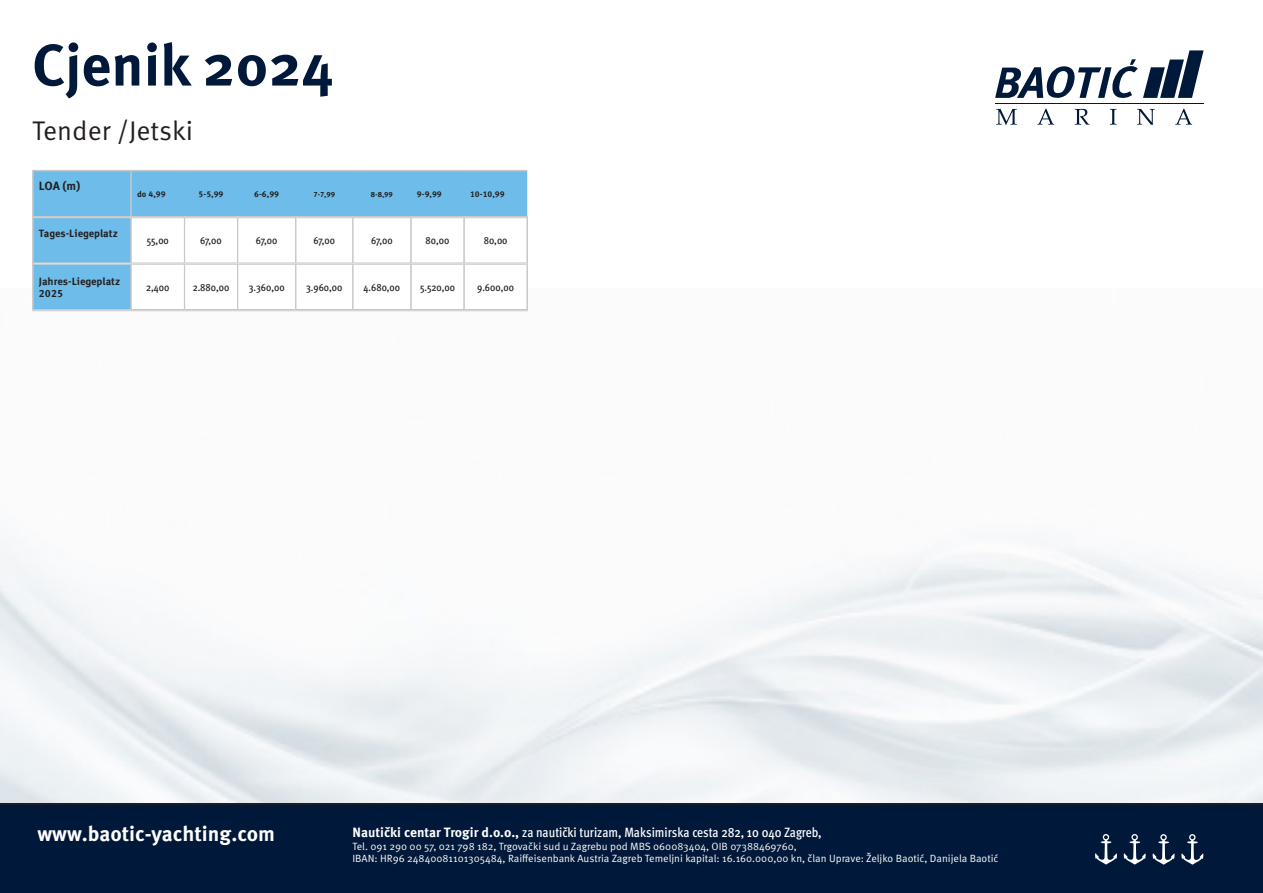
<style>
.page{position:relative;width:1263px;height:893px;background:#fff}
.page>*{position:absolute;margin:0;border:0;box-sizing:border-box;transform-origin:0 0}
.t1{font:700 58.5px "Meta Pro";color:#001839}
.t2{font:27px "Meta Pro Norm";color:#231f20}
.t3{font:700 21px "Meta Pro";color:#fff}
.t4{font:500 condensed 13.5px "Meta Pro";letter-spacing:-.005em;color:#fff}
.t5{font:700 12px "Meta Correspondence Pro";color:#231f20}
.t6{font:10.5px "Meta Pro Norm";color:#fff}
.t7{font:500 condensed 10.5px "Meta Pro";color:#231f20}
.t8{font:700 10.5px/12.6px "Meta Correspondence Pro";color:#231f20}
.t9{font:700 8.4px "Meta Correspondence Pro";color:#231f20}
.t10{font:700 7.5px "Meta Correspondence Pro";color:#231f20}
.s1{font-weight:700;font-stretch:normal}
</style>
<div class="page">
<svg style="left:995px;top:50px;width:208px;height:48px"></svg>
<hr style="left:995px;top:103px;width:208px;height:1px;background:#001839">
<svg style="left:996px;top:109px;width:21px;height:16px"></svg>
<svg style="left:1037px;top:109px;width:17px;height:16px"></svg>
<svg style="left:1075px;top:109px;width:14px;height:16px"></svg>
<svg style="left:1110px;top:109px;width:6px;height:16px"></svg>
<svg style="left:1137px;top:109px;width:18px;height:16px"></svg>
<svg style="left:1175px;top:109px;width:17px;height:16px"></svg>
<div style="left:34px;top:171px;width:493px;height:138px;background:#6dbce9"></div>
<svg style="left:132px;top:218px;width:394px;height:91px"></svg>
<hr style="left:32px;top:170px;width:99px;height:1px;background:#c7c8ca">
<hr style="left:32px;top:171px;width:2px;height:46px;background:#c7c8ca">
<hr style="left:131px;top:170px;width:53px;height:1px;background:#c7c8ca">
<hr style="left:130px;top:171px;width:2px;height:45px;background:#c7c8ca">
<hr style="left:184px;top:170px;width:54px;height:1px;background:#c7c8ca">
<hr style="left:238px;top:170px;width:58px;height:1px;background:#c7c8ca">
<hr style="left:296px;top:170px;width:57px;height:1px;background:#c7c8ca">
<hr style="left:353px;top:170px;width:58px;height:1px;background:#c7c8ca">
<hr style="left:411px;top:170px;width:53px;height:1px;background:#c7c8ca">
<hr style="left:464px;top:170px;width:63px;height:1px;background:#c7c8ca">
<hr style="left:32px;top:217px;width:2px;height:47px;background:#c7c8ca">
<hr style="left:130px;top:218px;width:2px;height:45px;background:#c7c8ca">
<hr style="left:526px;top:218px;width:2px;height:46px;background:#c7c8ca">
<hr style="left:32px;top:264px;width:2px;height:45px;background:#c7c8ca">
<hr style="left:130px;top:264px;width:2px;height:45px;background:#c7c8ca">
<hr style="left:526px;top:264px;width:2px;height:45px;background:#c7c8ca">
<hr style="left:34px;top:216px;width:97px;height:1px;background:#c7c8ca">
<hr style="left:34px;top:217px;width:97px;height:1px;background:#c7c8ca">
<hr style="left:131px;top:216px;width:53px;height:1px;background:#c7c8ca">
<hr style="left:131px;top:217px;width:53px;height:1px;background:#c7c8ca">
<hr style="left:184px;top:216px;width:54px;height:1px;background:#c7c8ca">
<hr style="left:184px;top:217px;width:54px;height:1px;background:#c7c8ca">
<hr style="left:238px;top:216px;width:58px;height:1px;background:#c7c8ca">
<hr style="left:238px;top:217px;width:58px;height:1px;background:#c7c8ca">
<hr style="left:296px;top:216px;width:57px;height:1px;background:#c7c8ca">
<hr style="left:296px;top:217px;width:57px;height:1px;background:#c7c8ca">
<hr style="left:353px;top:216px;width:58px;height:1px;background:#c7c8ca">
<hr style="left:353px;top:217px;width:58px;height:1px;background:#c7c8ca">
<hr style="left:411px;top:216px;width:53px;height:1px;background:#c7c8ca">
<hr style="left:411px;top:217px;width:53px;height:1px;background:#c7c8ca">
<hr style="left:464px;top:216px;width:64px;height:1px;background:#c7c8ca">
<hr style="left:464px;top:217px;width:64px;height:1px;background:#c7c8ca">
<hr style="left:34px;top:263px;width:97px;height:1px;background:#c7c8ca">
<hr style="left:34px;top:264px;width:97px;height:1px;background:#c7c8ca">
<hr style="left:131px;top:263px;width:53px;height:1px;background:#c7c8ca">
<hr style="left:131px;top:264px;width:53px;height:1px;background:#c7c8ca">
<hr style="left:184px;top:263px;width:54px;height:1px;background:#c7c8ca">
<hr style="left:184px;top:264px;width:54px;height:1px;background:#c7c8ca">
<hr style="left:238px;top:263px;width:58px;height:1px;background:#c7c8ca">
<hr style="left:238px;top:264px;width:58px;height:1px;background:#c7c8ca">
<hr style="left:296px;top:263px;width:57px;height:1px;background:#c7c8ca">
<hr style="left:296px;top:264px;width:57px;height:1px;background:#c7c8ca">
<hr style="left:353px;top:263px;width:58px;height:1px;background:#c7c8ca">
<hr style="left:353px;top:264px;width:58px;height:1px;background:#c7c8ca">
<hr style="left:411px;top:263px;width:53px;height:1px;background:#c7c8ca">
<hr style="left:411px;top:264px;width:53px;height:1px;background:#c7c8ca">
<hr style="left:464px;top:263px;width:62px;height:1px;background:#c7c8ca">
<hr style="left:464px;top:264px;width:62px;height:1px;background:#c7c8ca">
<hr style="left:32px;top:309px;width:99px;height:1px;background:#c7c8ca">
<hr style="left:32px;top:310px;width:99px;height:1px;background:#c7c8ca">
<hr style="left:131px;top:309px;width:53px;height:1px;background:#c7c8ca">
<hr style="left:131px;top:310px;width:53px;height:1px;background:#c7c8ca">
<hr style="left:184px;top:309px;width:54px;height:1px;background:#c7c8ca">
<hr style="left:184px;top:310px;width:54px;height:1px;background:#c7c8ca">
<hr style="left:238px;top:309px;width:58px;height:1px;background:#c7c8ca">
<hr style="left:238px;top:310px;width:58px;height:1px;background:#c7c8ca">
<hr style="left:296px;top:309px;width:57px;height:1px;background:#c7c8ca">
<hr style="left:296px;top:310px;width:57px;height:1px;background:#c7c8ca">
<hr style="left:353px;top:309px;width:58px;height:1px;background:#c7c8ca">
<hr style="left:353px;top:310px;width:58px;height:1px;background:#c7c8ca">
<hr style="left:411px;top:309px;width:53px;height:1px;background:#c7c8ca">
<hr style="left:411px;top:310px;width:53px;height:1px;background:#c7c8ca">
<hr style="left:464px;top:309px;width:64px;height:1px;background:#c7c8ca">
<hr style="left:464px;top:310px;width:64px;height:1px;background:#c7c8ca">
<hr style="left:184px;top:218px;width:1px;height:45px;background:#c7c8ca">
<hr style="left:237px;top:218px;width:1px;height:45px;background:#c7c8ca">
<hr style="left:295px;top:218px;width:1px;height:45px;background:#c7c8ca">
<hr style="left:296px;top:218px;width:1px;height:45px;background:#c7c8ca">
<hr style="left:352px;top:218px;width:1px;height:45px;background:#c7c8ca">
<hr style="left:353px;top:218px;width:1px;height:45px;background:#c7c8ca">
<hr style="left:411px;top:218px;width:1px;height:45px;background:#c7c8ca">
<hr style="left:464px;top:218px;width:1px;height:45px;background:#c7c8ca">
<hr style="left:184px;top:264px;width:1px;height:45px;background:#c7c8ca">
<hr style="left:237px;top:264px;width:1px;height:45px;background:#c7c8ca">
<hr style="left:295px;top:264px;width:1px;height:45px;background:#c7c8ca">
<hr style="left:296px;top:264px;width:1px;height:45px;background:#c7c8ca">
<hr style="left:352px;top:264px;width:1px;height:45px;background:#c7c8ca">
<hr style="left:353px;top:264px;width:1px;height:45px;background:#c7c8ca">
<hr style="left:411px;top:264px;width:1px;height:45px;background:#c7c8ca">
<hr style="left:464px;top:264px;width:1px;height:45px;background:#c7c8ca">
<div style="left:0;top:803px;width:1263px;height:90px;background:#001839"></div>
<svg style="left:1095px;top:834px;width:22px;height:31px"></svg>
<svg style="left:1123px;top:834px;width:23px;height:31px"></svg>
<svg style="left:1152px;top:834px;width:23px;height:31px"></svg>
<svg style="left:1181px;top:834px;width:22px;height:31px"></svg>
<p class="t1" style="left:32px;top:20px;width:303px">Cjenik 2024</p>
<p class="t2" style="left:32px;top:110px;width:162px">Tender /Jetski</p>
<p class="t5" style="left:39px;top:177px;width:43px">LOA (m)</p>
<p class="t9" style="left:137px;top:188px;width:30px">do 4,99</p>
<p class="t9" style="left:199px;top:188px;width:26px">5-5,99</p>
<p class="t9" style="left:254px;top:188px;width:26px">6-6,99</p>
<p class="t10" style="left:313px;top:188px;width:23px">7-7,99</p>
<p class="t10" style="left:371px;top:188px;width:24px">8-8,99</p>
<p class="t9" style="left:417px;top:188px;width:26px">9-9,99</p>
<p class="t9" style="left:470px;top:188px;width:36px">10-10,99</p>
<p class="t8" style="left:39px;top:227px;width:80px">Tages-Liegeplatz</p>
<p class="t7" style="left:147px;top:233px;width:24px">55,00</p>
<p class="t7" style="left:200px;top:233px;width:23px">67,00</p>
<p class="t7" style="left:256px;top:233px;width:23px">67,00</p>
<p class="t7" style="left:313px;top:233px;width:23px">67,00</p>
<p class="t7" style="left:371px;top:233px;width:23px">67,00</p>
<p class="t7" style="left:426px;top:233px;width:25px">80,00</p>
<p class="t7" style="left:484px;top:233px;width:25px">80,00</p>
<p class="t8" style="left:39px;top:274px;width:83px">Jahres-Liegeplatz<br>2025</p>
<p class="t7" style="left:146px;top:279px;width:25px">2,400</p>
<p class="t7" style="left:193px;top:279px;width:38px">2.880,00</p>
<p class="t7" style="left:249px;top:279px;width:37px">3.360,00</p>
<p class="t7" style="left:306px;top:279px;width:38px">3.960,00</p>
<p class="t7" style="left:364px;top:279px;width:38px">4.680,00</p>
<p class="t7" style="left:420px;top:279px;width:36px">5.520,00</p>
<p class="t7" style="left:477px;top:279px;width:38px">9.600,00</p>
<p class="t3" style="left:37px;top:817px;width:239px">www.baotic-yachting.com</p>
<p class="t4" style="left:352px;top:822px;width:471px"><span class="s1">Nautički centar Trogir d.o.o.,</span> za nautički turizam, Maksimirska cesta 282, 10 040 Zagreb,</p>
<p class="t6" style="left:352px;top:838px;width:446px">Tel. 091 290 00 57, 021 798 182, Trgovački sud u Zagrebu pod MBS 060083404, OIB 07388469760,</p>
<p class="t6" style="left:352px;top:851px;width:647px">IBAN: HR96 24840081101305484, Raiffeisenbank Austria Zagreb Temeljni kapital: 16.160.000,00 kn, član Uprave: Željko Baotić, Danijela Baotić</p>
</div>
